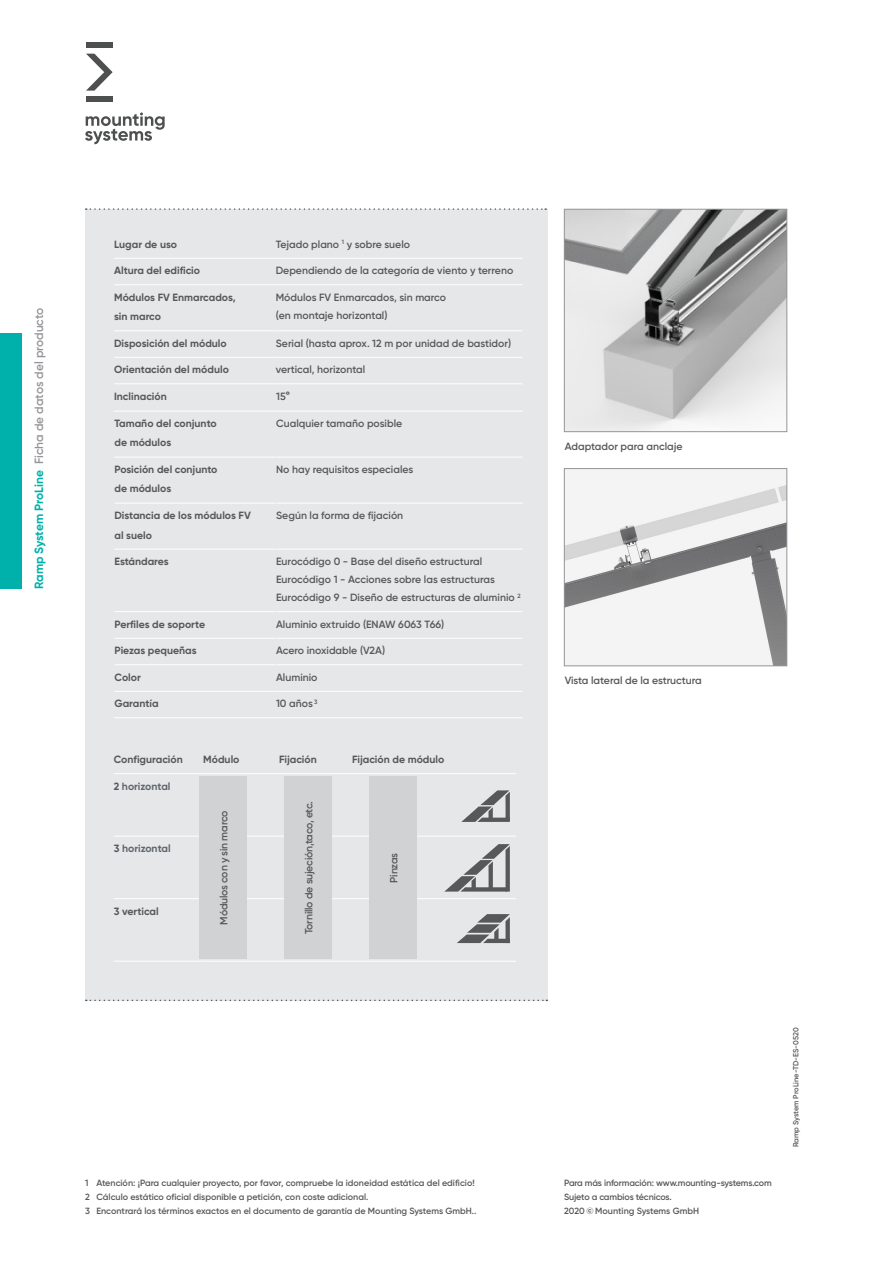
<style>
.page{position:relative;width:893px;height:1263px;background:#fff}
.page>*{position:absolute;margin:0;border:0;box-sizing:border-box;transform-origin:0 0}
.t1{font:600 12px "Gilroy";color:#939598}
.t2{font:600 10.5px/18px "Gilroy";color:#57585a}
.t3{font:700 10.5px/19.5px "Gilroy";color:#57585a}
.t4{font:600 10.5px "Gilroy";letter-spacing:-.02em;color:#57585a}
.t5{font:700 10.5px "Gilroy";color:#5f666b}
.t6{font:600 9px/14.2px "Gilroy";color:#57585a}
.t7{font:600 7.5px "Gilroy";letter-spacing:-.005em;color:#57585a}
.s1{font-weight:700;color:#00b1ab}
.s2{color:#57585a}
</style>
<div class="page">
<div style="left:85px;top:209px;width:462px;height:792px;background:#e6e7e9"></div>
<svg style="left:86px;top:208px;width:460px;height:2px"></svg>
<svg style="left:86px;top:999px;width:461px;height:2px"></svg>
<div style="left:0;top:334px;width:21px;height:255px;background:#00b1ab"></div>
<svg style="left:85px;top:112px;width:80px;height:32px"></svg>
<svg style="left:86px;top:54px;width:27px;height:37px"></svg>
<div style="left:86px;top:96px;width:26px;height:6px;background:#4d504f"></div>
<div style="left:86px;top:43px;width:26px;height:5px;background:#4d504f"></div>
<img style="left:566px;top:211px;width:219px;height:219px">
<div style="left:564px;top:209px;width:223px;height:223px;border:1px solid #939598"></div>
<img style="left:566px;top:470px;width:219px;height:194px">
<div style="left:564px;top:468px;width:223px;height:198px;border:1px solid #939598"></div>
<hr style="left:114px;top:258px;width:162px;height:1px;background:#fff">
<hr style="left:276px;top:258px;width:247px;height:1px;background:#fff">
<hr style="left:114px;top:284px;width:162px;height:1px;background:#fff">
<hr style="left:276px;top:284px;width:247px;height:1px;background:#fff">
<hr style="left:114px;top:330px;width:162px;height:1px;background:#fff">
<hr style="left:276px;top:330px;width:247px;height:1px;background:#fff">
<hr style="left:114px;top:357px;width:162px;height:1px;background:#fff">
<hr style="left:276px;top:357px;width:247px;height:1px;background:#fff">
<hr style="left:114px;top:383px;width:162px;height:1px;background:#fff">
<hr style="left:276px;top:383px;width:247px;height:1px;background:#fff">
<hr style="left:114px;top:411px;width:162px;height:1px;background:#fff">
<hr style="left:276px;top:411px;width:247px;height:1px;background:#fff">
<hr style="left:114px;top:457px;width:161px;height:1px;background:#fff">
<hr style="left:276px;top:457px;width:247px;height:1px;background:#fff">
<hr style="left:114px;top:503px;width:161px;height:1px;background:#fff">
<hr style="left:276px;top:503px;width:247px;height:1px;background:#fff">
<hr style="left:114px;top:549px;width:161px;height:1px;background:#fff">
<hr style="left:276px;top:549px;width:247px;height:1px;background:#fff">
<hr style="left:114px;top:611px;width:161px;height:1px;background:#fff">
<hr style="left:276px;top:611px;width:246px;height:1px;background:#fff">
<hr style="left:114px;top:638px;width:161px;height:1px;background:#fff">
<hr style="left:276px;top:638px;width:246px;height:1px;background:#fff">
<hr style="left:114px;top:664px;width:161px;height:1px;background:#fff">
<hr style="left:276px;top:664px;width:246px;height:1px;background:#fff">
<hr style="left:276px;top:691px;width:246px;height:1px;background:#fff">
<hr style="left:276px;top:717px;width:247px;height:1px;background:#fff">
<hr style="left:114px;top:691px;width:162px;height:1px;background:#fff">
<hr style="left:114px;top:717px;width:162px;height:1px;background:#fff">
<svg style="left:199px;top:776px;width:311px;height:183px"></svg>
<hr style="left:114px;top:773px;width:89px;height:1px;background:#fff">
<hr style="left:203px;top:773px;width:76px;height:1px;background:#fff">
<hr style="left:279px;top:773px;width:73px;height:1px;background:#fff">
<hr style="left:352px;top:773px;width:164px;height:1px;background:#fff">
<hr style="left:114px;top:836px;width:89px;height:1px;background:#fff">
<hr style="left:203px;top:836px;width:76px;height:1px;background:#fff">
<hr style="left:279px;top:836px;width:73px;height:1px;background:#fff">
<hr style="left:352px;top:836px;width:164px;height:1px;background:#fff">
<hr style="left:114px;top:898px;width:89px;height:1px;background:#fff">
<hr style="left:203px;top:898px;width:76px;height:1px;background:#fff">
<hr style="left:279px;top:898px;width:73px;height:1px;background:#fff">
<hr style="left:352px;top:898px;width:164px;height:1px;background:#fff">
<hr style="left:114px;top:961px;width:89px;height:1px;background:#fff">
<hr style="left:203px;top:961px;width:76px;height:1px;background:#fff">
<hr style="left:279px;top:961px;width:73px;height:1px;background:#fff">
<hr style="left:352px;top:961px;width:164px;height:1px;background:#fff">
<div style="left:200px;top:776px;width:47px;height:183px;background:#d1d2d4"></div>
<div style="left:285px;top:776px;width:47px;height:183px;background:#d1d2d4"></div>
<div style="left:370px;top:776px;width:47px;height:183px;background:#d1d2d4"></div>
<svg style="left:461px;top:790px;width:49px;height:32px"></svg>
<svg style="left:444px;top:844px;width:66px;height:47px"></svg>
<svg style="left:457px;top:914px;width:53px;height:29px"></svg>
<p class="t1" style="left:32px;top:589px;width:283px;rotate:-90deg"><span class="s1">Ramp System ProLine</span> Ficha de datos del producto</p>
<p class="t3" style="left:114px;top:234px;width:64px">Lugar de uso</p>
<p class="t2" style="left:276px;top:235px;width:136px">Tejado plano <sup>1</sup> y sobre suelo</p>
<p class="t3" style="left:114px;top:261px;width:88px">Altura del edificio</p>
<p class="t2" style="left:276px;top:261px;width:239px">Dependiendo de la categoría de viento y terreno</p>
<p class="t3" style="left:114px;top:287px;width:123px">Módulos FV Enmarcados, sin marco</p>
<p class="t2" style="left:276px;top:288px;width:172px">Módulos FV Enmarcados, sin marco (en montaje horizontal)</p>
<p class="t3" style="left:114px;top:333px;width:114px">Disposición del módulo</p>
<p class="t2" style="left:276px;top:334px;width:237px">Serial (hasta aprox. 12 m por unidad de bastidor)</p>
<p class="t3" style="left:114px;top:360px;width:116px">Orientación del módulo</p>
<p class="t2" style="left:276px;top:360px;width:91px">vertical, horizontal</p>
<p class="t3" style="left:114px;top:387px;width:54px">Inclinación</p>
<p class="t2" style="left:276px;top:387px;width:15px">15°</p>
<p class="t3" style="left:114px;top:413px;width:104px">Tamaño del conjunto de módulos</p>
<p class="t2" style="left:276px;top:414px;width:128px">Cualquier tamaño posible</p>
<p class="t3" style="left:114px;top:459px;width:104px">Posición del conjunto de módulos</p>
<p class="t2" style="left:276px;top:460px;width:139px">No hay requisitos especiales</p>
<p class="t3" style="left:114px;top:505px;width:138px">Distancia de los módulos FV al suelo</p>
<p class="t2" style="left:276px;top:506px;width:129px">Según la forma de fijación</p>
<p class="t3" style="left:114px;top:551px;width:56px">Estándares</p>
<p class="t2" style="left:276px;top:552px;width:246px">Eurocódigo 0 - Base del diseño estructural<br>Eurocódigo 1 - Acciones sobre las estructuras<br>Eurocódigo 9 - Diseño de estructuras de aluminio <sup>2</sup></p>
<p class="t3" style="left:114px;top:614px;width:92px">Perfiles de soporte</p>
<p class="t2" style="left:276px;top:615px;width:170px">Aluminio extruido (ENAW 6063 T66)</p>
<p class="t3" style="left:114px;top:641px;width:84px">Piezas pequeñas</p>
<p class="t2" style="left:276px;top:641px;width:110px">Acero inoxidable (V2A)</p>
<p class="t3" style="left:114px;top:667px;width:28px">Color</p>
<p class="t2" style="left:276px;top:668px;width:43px">Aluminio</p>
<p class="t3" style="left:114px;top:694px;width:46px">Garantía</p>
<p class="t2" style="left:276px;top:694px;width:43px">10 años <sup>3</sup></p>
<p class="t3" style="left:114px;top:749px;width:71px">Configuración</p>
<p class="t3" style="left:203px;top:749px;width:38px">Módulo</p>
<p class="t3" style="left:279px;top:749px;width:39px">Fijación</p>
<p class="t3" style="left:352px;top:749px;width:94px">Fijación de módulo</p>
<p class="t5" style="left:114px;top:779px;width:58px"><span class="s2">2</span> horizontal</p>
<p class="t5" style="left:114px;top:842px;width:58px"><span class="s2">3</span> horizontal</p>
<p class="t3" style="left:114px;top:901px;width:46px">3 vertical</p>
<p class="t4" style="left:217px;top:925px;width:116px;rotate:-90deg">Módulos con y sin marco</p>
<p class="t4" style="left:302px;top:934px;width:134px;rotate:-90deg">Tornillo de sujeción,taco, etc.</p>
<p class="t2" style="left:385px;top:882px;width:31px;rotate:-90deg">Pinzas</p>
<p class="t2" style="left:565px;top:437px;width:119px">Adaptador para anclaje</p>
<p class="t2" style="left:565px;top:671px;width:139px">Vista lateral de la estructura</p>
<p class="t6" style="left:85px;top:1175px;width:393px">1 Atención: ¡Para cualquier proyecto, por favor, compruebe la idoneidad estática del edificio!<br>2 Cálculo estático oficial disponible a petición, con coste adicional.<br>3 Encontrará los términos exactos en el documento de garantía de Mounting Systems GmbH..</p>
<p class="t6" style="left:564px;top:1175px;width:209px">Para más información: www.mounting-systems.com<br>Sujeto a cambios técnicos.<br>2020 © Mounting Systems GmbH</p>
<p class="t7" style="left:791px;top:1147px;width:121px;rotate:-90deg">Ramp System ProLine-TD-ES-0520</p>
</div>
